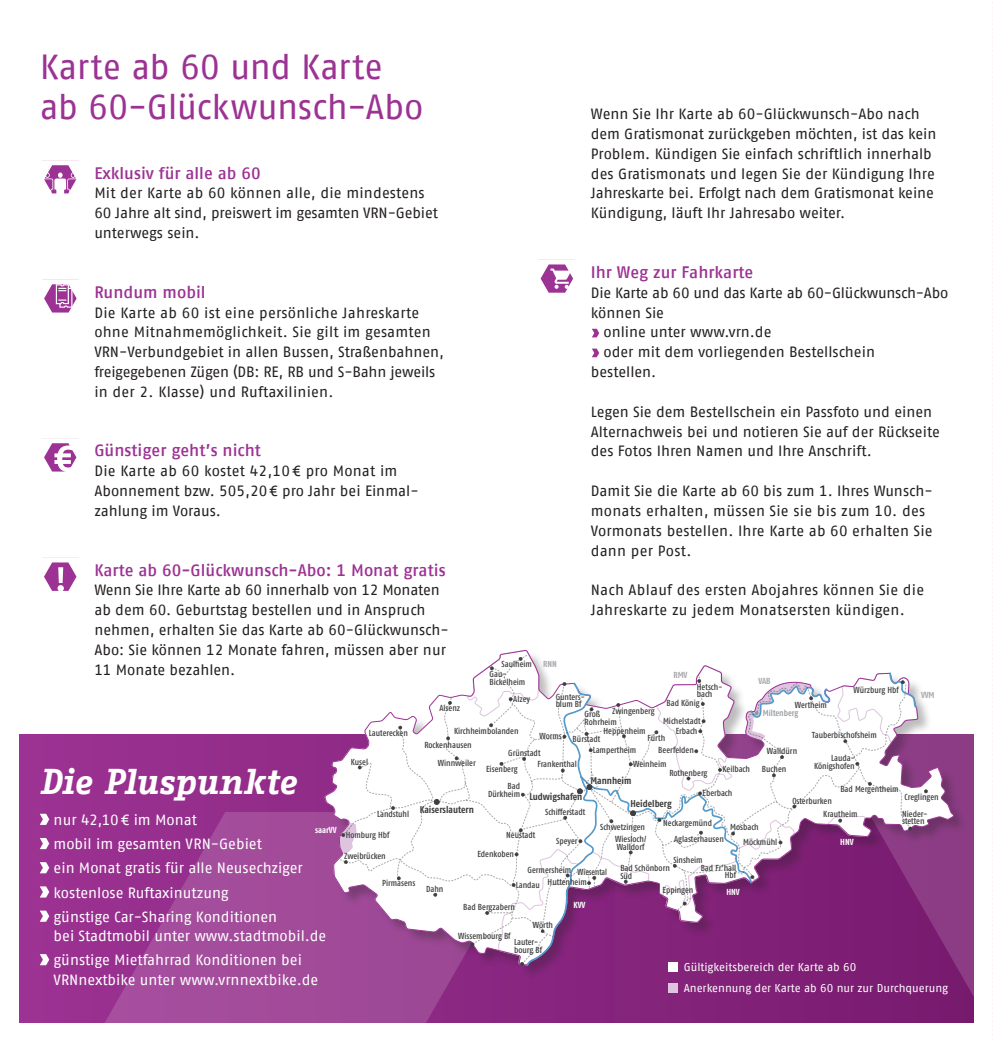
<style>
.page{position:relative;width:993px;height:1042px;background:#fff}
.page>*{position:absolute;margin:0;border:0;box-sizing:border-box;transform-origin:0 0}
.t1{font:35px/39.7px "Fago No Tf";letter-spacing:-.01em;color:#9c3293}
.t2{font:italic 700 35px "Fago Office Serif";letter-spacing:-.01em;color:#fff}
.t3{font:500 16.62px "Fago No Tf";color:#9c3293}
.t4{font:14.88px/19.8px "Fago No Tf";color:#231f20}
.t5{font:14.88px/24.2px "Fago No Tf";letter-spacing:-.005em;color:#fff}
.t6{font:14.88px "Fago No Tf";letter-spacing:-.02em;color:#231f20}
.t7{font:11.38px/21.2px "Fago No Tf";color:#fff}
.t8{font:700 condensed 9.8px "Fago OT";color:#3e3e3f}
.t9{font:500 condensed 8.75px/7.7px "Fago OT";color:#3e3e3f}
.t10{font:500 condensed 8.75px/10.8px "Fago OT";color:#3e3e3f;scale:.92 1}
.t11{font:700 condensed 8.75px "Fago OT";color:#fff}
.t12{font:700 condensed 8.75px "Fago OT";letter-spacing:-.005em;color:#a8a9ad}
.t13{font:500 condensed 8.75px "Fago OT";color:#939598}
</style>
<div class="page">
<svg style="left:992px;top:2px;width:1px;height:1038px"></svg>
<div style="left:20px;top:734px;width:952px;height:288px;background:#9b3191"></div>
<svg style="left:105px;top:734px;width:867px;height:288px"></svg>
<svg style="left:44px;top:165px;width:33px;height:29px"></svg>
<svg style="left:44px;top:443px;width:33px;height:29px"></svg>
<svg style="left:592px;top:329px;width:7px;height:8px"></svg>
<svg style="left:592px;top:349px;width:7px;height:8px"></svg>
<svg style="left:44px;top:562px;width:33px;height:29px"></svg>
<div style="left:325px;top:651px;width:642px;height:328px;background:#231f20;opacity:.3"></div>
<svg style="left:324px;top:651px;width:630px;height:315px"></svg>
<svg style="left:923px;top:789px;width:4px;height:4px"></svg>
<svg style="left:325px;top:650px;width:592px;height:319px"></svg>
<div style="left:667px;top:962px;width:10px;height:9px;background:#fff"></div>
<div style="left:667px;top:983px;width:10px;height:9px;background:#dec4de"></div>
<svg style="left:40px;top:814px;width:9px;height:11px"></svg>
<svg style="left:40px;top:838px;width:9px;height:11px"></svg>
<svg style="left:40px;top:862px;width:9px;height:11px"></svg>
<svg style="left:40px;top:886px;width:9px;height:11px"></svg>
<svg style="left:40px;top:910px;width:9px;height:12px"></svg>
<svg style="left:40px;top:954px;width:9px;height:11px"></svg>
<svg style="left:44px;top:284px;width:33px;height:29px"></svg>
<svg style="left:538px;top:259px;width:37px;height:34px"></svg>
<h1 class="t1" style="left:40px;top:47px;width:385px">Karte ab 60 und Karte ab 60-Glückwunsch-Abo</h1>
<p class="t3" style="left:94px;top:163px;width:168px">Exklusiv für alle ab 60</p>
<p class="t4" style="left:94px;top:183px;width:345px">Mit der Karte ab 60 können alle, die mindestens<br>60 Jahre alt sind, preiswert im gesamten VRN-Gebiet unterwegs sein.</p>
<p class="t3" style="left:94px;top:282px;width:113px">Rundum mobil</p>
<p class="t4" style="left:94px;top:302px;width:351px">Die Karte ab 60 ist eine persönliche Jahreskarte ohne Mitnahmemöglichkeit. Sie gilt im gesamten VRN-Verbundgebiet in allen Bussen, Straßenbahnen, freigegebenen Zügen (DB: RE, RB und S-Bahn jeweils in der 2. Klasse) und Ruftaxilinien.</p>
<p class="t3" style="left:94px;top:441px;width:168px">Günstiger geht’s nicht</p>
<p class="t4" style="left:94px;top:461px;width:326px">Die Karte ab 60 kostet 42,10 ¤ pro Monat im<br>Abonnement bzw. 505,20¤ pro Jahr bei Einmal&shy;zahlung im Voraus.</p>
<p class="t3" style="left:94px;top:560px;width:352px">Karte ab 60-Glückwunsch-Abo: 1 Monat gratis</p>
<p class="t4" style="left:94px;top:580px;width:356px">Wenn Sie Ihre Karte ab 60 innerhalb von 12 Monaten ab dem 60. Geburtstag bestellen und in Anspruch nehmen, erhalten Sie das Karte ab 60-Glückwunsch-Abo: Sie können 12 Monate fahren, müssen aber nur 11 Monate bezahlen.</p>
<p class="t9" style="left:439px;top:704px;width:22px">Alsenz</p>
<p class="t4" style="left:590px;top:104px;width:347px">Wenn Sie Ihr Karte ab 60-Glückwunsch-Abo nach dem Gratismonat zurückgeben möchten, ist das kein Problem. Kündigen Sie einfach schriftlich innerhalb des Gratismonats und legen Sie der Kündigung Ihre Jahreskarte bei. Erfolgt nach dem Gratismonat keine Kündigung, läuft Ihr Jahresabo weiter.</p>
<p class="t3" style="left:590px;top:262px;width:164px">Ihr Weg zur Fahrkarte</p>
<p class="t6" style="left:590px;top:284px;width:359px">Die Karte ab 60 und das Karte ab 60-Glückwunsch-Abo</p>
<p class="t4" style="left:590px;top:302px;width:75px">können Sie</p>
<p class="t4" style="left:603px;top:322px;width:169px">online unter www.vrn.de</p>
<p class="t4" style="left:603px;top:342px;width:273px">oder mit dem vorliegenden Bestellschein</p>
<p class="t4" style="left:590px;top:362px;width:67px">bestellen.</p>
<p class="t4" style="left:590px;top:401px;width:350px">Legen Sie dem Bestellschein ein Passfoto und einen<br>Alternachweis bei und notieren Sie auf der Rückseite des Fotos Ihren Namen und Ihre Anschrift.</p>
<p class="t4" style="left:590px;top:481px;width:343px">Damit Sie die Karte ab 60 bis zum 1. Ihres Wunsch&shy;monats erhalten, müssen Sie sie bis zum 10. des Vormonats bestellen. Ihre Karte ab 60 erhalten Sie dann per Post.</p>
<p class="t4" style="left:590px;top:580px;width:335px">Nach Ablauf des ersten Abojahres können Sie die<br>Jahreskarte zu jedem Monatsersten kündigen.</p>
<p class="t9" style="left:489px;top:658px;width:44px;line-height:10.8px;text-indent:12px">Saulheim<br>Gau-</p>
<p class="t9" style="left:489px;top:678px;width:37px">Bickelheim</p>
<p class="t9" style="left:513px;top:695px;width:18px">Alzey</p>
<p class="t12" style="left:543px;top:658px;width:15px">RNN</p>
<p class="t9" style="left:555px;top:693px;width:31px">Gunters&shy;blum Bf</p>
<p class="t9" style="left:612px;top:707px;width:44px">Zwingenberg</p>
<p class="t9" style="left:584px;top:710px;width:34px">Groß<br>Rohrheim</p>
<p class="t12" style="left:673px;top:670px;width:15px">RMV</p>
<p class="t12" style="left:758px;top:675px;width:14px">VAB</p>
<p class="t9" style="left:696px;top:683px;width:27px">Hetsch&shy;bach</p>
<p class="t9" style="left:853px;top:686px;width:47px">Würzburg Hbf</p>
<p class="t9" style="left:666px;top:699px;width:35px">Bad König</p>
<p class="t9" style="left:794px;top:701px;width:34px">Wertheim</p>
<p class="t13" style="left:762px;top:708px;width:37px">Miltenberg</p>
<p class="t9" style="left:662px;top:717px;width:39px">Michelstadt</p>
<p class="t12" style="left:920px;top:690px;width:15px">VVM</p>
<p class="t9" style="left:603px;top:726px;width:44px">Heppenheim</p>
<p class="t9" style="left:592px;top:734px;width:45px;line-height:10.8px;text-indent:-20px">Bürstadt<br>Lampertheim</p>
<p class="t9" style="left:633px;top:760px;width:35px">Weinheim</p>
<p class="t9" style="left:675px;top:727px;width:23px">Erbach</p>
<p class="t9" style="left:658px;top:746px;width:37px">Beerfelden</p>
<p class="t9" style="left:669px;top:768px;width:40px">Rothenberg</p>
<p class="t9" style="left:454px;top:727px;width:66px">Kirchheimbolanden</p>
<p class="t9" style="left:369px;top:729px;width:40px">Lauterecken</p>
<p class="t9" style="left:811px;top:731px;width:66px">Tauberbischofsheim</p>
<p class="t9" style="left:813px;top:754px;width:42px;text-align:right">Lauda-<br>Königshofen</p>
<p class="t9" style="left:539px;top:732px;width:24px">Worms</p>
<p class="t9" style="left:647px;top:734px;width:19px">Fürth</p>
<p class="t9" style="left:424px;top:741px;width:49px">Rockenhausen</p>
<p class="t9" style="left:766px;top:747px;width:32px">Walldürn</p>
<p class="t9" style="left:486px;top:744px;width:56px;line-height:16.4px;text-indent:22px">Grünstadt<br>Eisenberg</p>
<p class="t9" style="left:351px;top:758px;width:19px">Kusel</p>
<p class="t9" style="left:437px;top:759px;width:39px">Winnweiler</p>
<p class="t9" style="left:537px;top:760px;width:41px">Frankenthal</p>
<p class="t9" style="left:722px;top:765px;width:29px">Keilbach</p>
<p class="t9" style="left:761px;top:765px;width:26px">Buchen</p>
<h1 class="t2" style="left:40px;top:761px;width:258px">Die Pluspunkte</h1>
<p class="t8" style="left:590px;top:774px;width:42px">Mannheim</p>
<p class="t9" style="left:488px;top:782px;width:33px;text-align:right">Bad<br>Dürkheim</p>
<p class="t9" style="left:840px;top:785px;width:60px">Bad Mergentheim</p>
<p class="t9" style="left:702px;top:789px;width:31px">Eberbach</p>
<p class="t9" style="left:663px;top:819px;width:50px;rotate:-1deg">Neckargemünd</p>
<p class="t8" style="left:529px;top:791px;width:54px">Ludwigshafen</p>
<p class="t9" style="left:901px;top:788px;width:38px;line-height:17.2px">Creglingen<br>Nieder-</p>
<p class="t9" style="left:901px;top:817px;width:24px">stetten</p>
<p class="t9" style="left:792px;top:796px;width:41px">Osterburken</p>
<p class="t8" style="left:630px;top:798px;width:43px">Heidelberg</p>
<p class="t8" style="left:419px;top:804px;width:56px">Kaiserslautern</p>
<p class="t9" style="left:545px;top:807px;width:42px">Schifferstadt</p>
<p class="t9" style="left:377px;top:810px;width:34px">Landstuhl</p>
<p class="t9" style="left:823px;top:810px;width:36px">Krautheim</p>
<p class="t5" style="left:54px;top:807px;width:251px">nur 42,10¤ im Monat<br>mobil im gesamten VRN-Gebiet<br>ein Monat gratis für alle Neusechziger kostenlose Ruftaxinutzung<br>günstige Car-Sharing Konditionen</p>
<p class="t5" style="left:54px;top:923px;width:274px">bei Stadtmobil unter www.stadtmobil.de günstige Mietfahrrad Konditionen bei</p>
<p class="t5" style="left:54px;top:967px;width:266px">VRNnextbike unter www.vrnnextbike.de</p>
<p class="t9" style="left:600px;top:823px;width:46px">Schwetzingen</p>
<p class="t9" style="left:730px;top:823px;width:30px">Mosbach</p>
<p class="t11" style="left:315px;top:825px;width:23px">saarVV</p>
<p class="t9" style="left:345px;top:831px;width:46px">Homburg Hbf</p>
<p class="t9" style="left:506px;top:831px;width:31px">Neustadt</p>
<p class="t9" style="left:673px;top:835px;width:51px">Aglasterhausen</p>
<p class="t9" style="left:615px;top:835px;width:33px">Wiesloch/<br>Walldorf</p>
<p class="t9" style="left:556px;top:837px;width:23px">Speyer</p>
<p class="t9" style="left:515px;top:862px;width:57px;line-height:15.4px;text-indent:12px">Germersheim<br>Landau</p>
<p class="t9" style="left:742px;top:838px;width:36px">Möckmühl</p>
<p class="t11" style="left:839px;top:837px;width:15px">HNV</p>
<p class="t9" style="left:477px;top:850px;width:38px">Edenkoben</p>
<p class="t9" style="left:344px;top:852px;width:43px">Zweibrücken</p>
<p class="t9" style="left:673px;top:856px;width:31px">Sinsheim</p>
<p class="t9" style="left:700px;top:863px;width:37px;text-align:right">Bad Fr’hall<br>Hbf</p>
<p class="t9" style="left:620px;top:864px;width:51px">Bad Schönborn<br>Süd</p>
<p class="t10" style="left:547px;top:866px;width:66px;text-indent:30px">Wiesental<br>Huttenheim</p>
<p class="t9" style="left:382px;top:879px;width:35px">Pirmasens</p>
<p class="t9" style="left:426px;top:885px;width:19px">Dahn</p>
<p class="t9" style="left:662px;top:886px;width:32px">Eppingen</p>
<p class="t11" style="left:726px;top:886px;width:15px">HNV</p>
<p class="t11" style="left:573px;top:900px;width:13px">KVV</p>
<p class="t9" style="left:463px;top:902px;width:53px">Bad Bergzabern</p>
<p class="t9" style="left:532px;top:921px;width:22px">Wörth</p>
<p class="t9" style="left:458px;top:932px;width:54px">Wissembourg Bf</p>
<p class="t9" style="left:514px;top:938px;width:30px">Lauter&shy;bourg Bf</p>
<p class="t7" style="left:683px;top:956px;width:266px">Gültigkeitsbereich der Karte ab 60<br>Anerkennung der Karte ab 60 nur zur Durchquerung</p>
</div>
